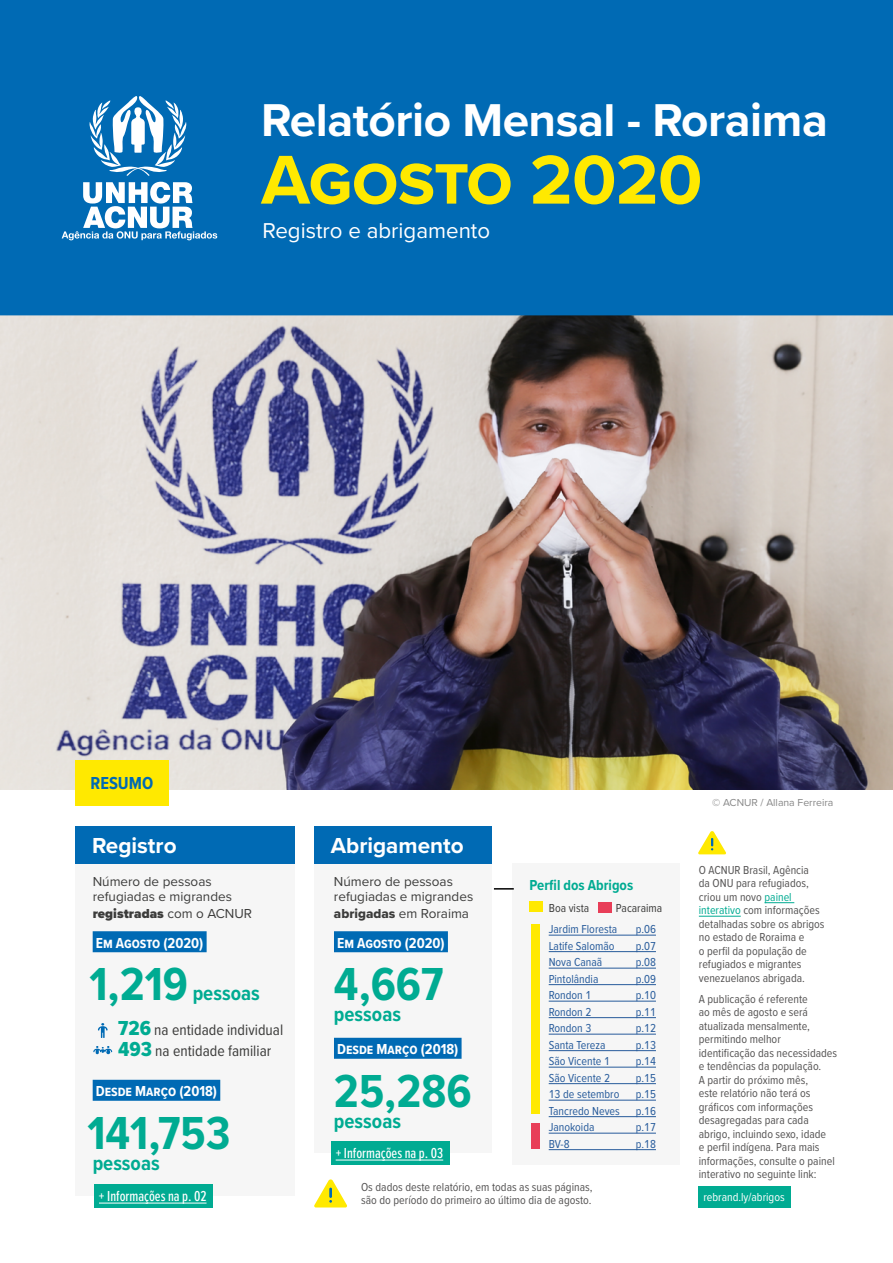
<style>
.page{position:relative;width:893px;height:1263px;background:#fff}
.page>*{position:absolute;margin:0;border:0;box-sizing:border-box;transform-origin:0 0}
.t1{font:700 71.55px "Proxima Nova";letter-spacing:-.01em;color:#ffe900}
.t2{font:700 48px "Proxima Nova Cond";color:#00ab92}
.t3{font:700 47.7px "Proxima Nova";letter-spacing:-.01em;color:#fff}
.t4{font:700 22.5px "Proxima Nova";color:#fff}
.t5{font:22.2px "Proxima Nova";color:#fff}
.t6{font:700 21px "Proxima Nova Cond";color:#00ab92}
.t7{font:700 18px "Proxima Nova Cond";color:#006ab4}
.t8{font:15.75px/21px "Proxima Nova Cond";color:#3c3c3b}
.t9{font:700 15px "Proxima Nova Cond";color:#fff}
.t10{font:500 15px "Proxima Nova Ex Cn";color:#fff}
.t11{font:700 15px "Proxima Nova Cond";color:#00ab92}
.t12{font:13.5px/15px "Proxima Nova";color:#3c3c3b}
.t13{font:900 13.5px "Proxima Nova";color:#3c3c3b}
.t14{font:13.5px "Proxima Nova Extrabld";color:#3c3c3b}
.t15{font:12px/13.5px "Proxima Nova Cond";color:#555454}
.t16{font:12px "Proxima Nova Cond";color:#275b9b}
.t17{font:12px "Proxima Nova Cond";color:#fff}
.t18{font:12px "Proxima Nova Cond";color:#3c3c3b}
.t19{font:10.5px "Proxima Nova";color:#878787}
.s1{font-weight:400}
.s2{color:#00ab92}
.s3{font-family:"Proxima Nova"}
.s4{font-family:"Proxima Nova Cond Extrabld";font-size:21px;color:#00ab92}
</style>
<div class="page">
<img style="left:0;top:315px;width:893px;height:474px">
<div style="left:0;top:0;width:893px;height:315px;background:#006ab4"></div>
<div style="left:76px;top:864px;width:219px;height:332px;background:#f6f6f6"></div>
<div style="left:314px;top:862px;width:177px;height:291px;background:#f6f6f6"></div>
<div style="left:512px;top:864px;width:168px;height:301px;background:#f6f6f6"></div>
<svg style="left:314px;top:1179px;width:33px;height:28px"></svg>
<hr style="left:764px;top:902px;width:30px;height:1px;background:#00ab92">
<hr style="left:699px;top:916px;width:42px;height:1px;background:#00ab92">
<div style="left:75px;top:826px;width:220px;height:38px;background:#006ab4"></div>
<div style="left:314px;top:826px;width:177px;height:38px;background:#006ab4"></div>
<div style="left:93px;top:931px;width:114px;height:21px;background:#006ab4"></div>
<div style="left:93px;top:1080px;width:127px;height:21px;background:#006ab4"></div>
<div style="left:334px;top:931px;width:114px;height:21px;background:#006ab4"></div>
<div style="left:334px;top:1038px;width:128px;height:21px;background:#006ab4"></div>
<div style="left:331px;top:1141px;width:119px;height:24px;background:#00ab92"></div>
<hr style="left:336px;top:1159px;width:107px;height:1px;background:#fff">
<svg style="left:98px;top:1023px;width:10px;height:15px"></svg>
<svg style="left:93px;top:1046px;width:19px;height:8px"></svg>
<hr style="left:549px;top:935px;width:107px;height:1px;background:#275b9b">
<hr style="left:549px;top:951px;width:107px;height:1px;background:#275b9b">
<hr style="left:549px;top:968px;width:107px;height:1px;background:#275b9b">
<hr style="left:549px;top:984px;width:107px;height:1px;background:#275b9b">
<hr style="left:549px;top:1001px;width:107px;height:1px;background:#275b9b">
<hr style="left:549px;top:1017px;width:107px;height:1px;background:#275b9b">
<hr style="left:549px;top:1034px;width:107px;height:1px;background:#275b9b">
<hr style="left:549px;top:1050px;width:107px;height:1px;background:#275b9b">
<hr style="left:549px;top:1067px;width:107px;height:1px;background:#275b9b">
<hr style="left:549px;top:1083px;width:107px;height:1px;background:#275b9b">
<hr style="left:549px;top:1100px;width:107px;height:1px;background:#275b9b">
<hr style="left:549px;top:1116px;width:107px;height:1px;background:#275b9b">
<hr style="left:549px;top:1133px;width:107px;height:1px;background:#275b9b">
<hr style="left:549px;top:1149px;width:107px;height:1px;background:#275b9b">
<div style="left:531px;top:925px;width:8px;height:189px;background:#ffe900"></div>
<div style="left:531px;top:1124px;width:8px;height:25px;background:#e83e58"></div>
<div style="left:530px;top:901px;width:13px;height:11px;background:#ffe900"></div>
<div style="left:598px;top:902px;width:14px;height:11px;background:#e83e58"></div>
<svg style="left:494px;top:888px;width:20px;height:1px"></svg>
<div style="left:75px;top:760px;width:94px;height:45px;background:#ffe900"></div>
<svg style="left:88px;top:96px;width:100px;height:80px"></svg>
<svg style="left:62px;top:182px;width:155px;height:58px"></svg>
<div style="left:95px;top:1185px;width:118px;height:23px;background:#00ab92"></div>
<hr style="left:99px;top:1202px;width:108px;height:1px;background:#fff">
<div style="left:699px;top:1187px;width:92px;height:21px;background:#00ab92"></div>
<svg style="left:698px;top:831px;width:28px;height:23px"></svg>
<h3 class="t3" style="left:261px;top:84px;width:568px">Relatório Mensal - Roraima</h3>
<h1 class="t1" style="left:261px;top:126px;width:443px">Agosto 2020</h1>
<h3 class="t5" style="left:262px;top:214px;width:229px">Registro e abrigamento</h3>
<h3 class="t7" style="left:90px;top:770px;width:64px">RESUMO</h3>
<p class="t19" style="left:712px;top:794px;width:123px">© ACNUR / Allana Ferreira</p>
<h3 class="t4" style="left:92px;top:828px;width:86px">Registro</h3>
<h3 class="t4" style="left:331px;top:828px;width:134px">Abrigamento</h3>
<p class="t12" style="left:93px;top:874px;width:141px">Número de pessoas refugiadas e migrandes</p>
<p class="t13" style="left:93px;top:903px;width:161px">registradas <span class="s1">com o ACNUR</span></p>
<p class="t9" style="left:96px;top:932px;width:109px">Em Agosto (2020)</p>
<h2 class="t2" style="left:89px;top:949px;width:100px">1,219</h2>
<p class="t15" style="left:699px;top:862px;width:127px">O ACNUR Brasil, Agência<br>da ONU para refugiados, criou um novo <span class="s2">painel interativo</span> com informações detalhadas sobre os abrigos no estado de Roraima e<br>o perfil da população de refugiados e migrantes venezuelanos abrigada.</p>
<p class="t15" style="left:699px;top:991px;width:140px">A publicação é referente<br>ao mês de agosto e será atualizada mensalmente, permitindo melhor identificação das necessidades e tendências da população.<br>A partir do próximo mês,<br>este relatório não terá os gráficos com informações desagregadas para cada abrigo, incluindo sexo, idade<br>e perfil indígena. Para mais informações, consulte o painel interativo no seguinte link:</p>
<p class="t12" style="left:334px;top:874px;width:141px">Número de pessoas refugiadas e migrandes</p>
<p class="t14" style="left:334px;top:903px;width:137px">abrigadas <span class="s3">em Roraima</span></p>
<p class="t9" style="left:337px;top:932px;width:109px">Em Agosto (2020)</p>
<h2 class="t2" style="left:334px;top:949px;width:111px">4,667</h2>
<h3 class="t6" style="left:334px;top:999px;width:69px">pessoas</h3>
<p class="t9" style="left:337px;top:1038px;width:123px">Desde Março (2018)</p>
<h2 class="t2" style="left:334px;top:1055px;width:139px">25,286</h2>
<h3 class="t6" style="left:334px;top:1105px;width:69px">pessoas</h3>
<p class="t10" style="left:336px;top:1142px;width:109px">+ Informações na p. 03</p>
<p class="t11" style="left:530px;top:874px;width:105px">Perfil dos Abrigos</p>
<p class="t18" style="left:549px;top:899px;width:42px">Boa vista</p>
<p class="t18" style="left:616px;top:899px;width:48px">Pacaraima</p>
<p class="t16" style="left:549px;top:920px;width:70px">Jardim Floresta</p>
<p class="t16" style="left:636px;top:920px;width:22px">p.06</p>
<p class="t16" style="left:549px;top:937px;width:67px">Latife Salomão</p>
<p class="t16" style="left:636px;top:937px;width:22px">p.07</p>
<p class="t16" style="left:549px;top:953px;width:55px">Nova Canaã</p>
<p class="t16" style="left:636px;top:953px;width:22px">p.08</p>
<p class="t16" style="left:549px;top:970px;width:51px">Pintolândia</p>
<p class="t16" style="left:636px;top:970px;width:22px">p.09</p>
<p class="t16" style="left:549px;top:986px;width:44px">Rondon 1</p>
<p class="t16" style="left:636px;top:986px;width:22px">p.10</p>
<p class="t16" style="left:549px;top:1003px;width:44px">Rondon 2</p>
<p class="t16" style="left:636px;top:1003px;width:22px">p.11</p>
<p class="t16" style="left:549px;top:1019px;width:44px">Rondon 3</p>
<p class="t16" style="left:636px;top:1019px;width:22px">p.12</p>
<p class="t16" style="left:549px;top:1036px;width:58px">Santa Tereza</p>
<p class="t16" style="left:636px;top:1036px;width:22px">p.13</p>
<p class="t16" style="left:549px;top:1052px;width:63px">São Vicente 1</p>
<p class="t16" style="left:636px;top:1052px;width:22px">p.14</p>
<p class="t16" style="left:549px;top:1069px;width:63px">São Vicente 2</p>
<p class="t16" style="left:636px;top:1069px;width:22px">p.15</p>
<p class="t16" style="left:549px;top:1085px;width:72px">13 de setembro</p>
<p class="t16" style="left:636px;top:1085px;width:22px">p.15</p>
<p class="t16" style="left:549px;top:1102px;width:73px">Tancredo Neves</p>
<p class="t16" style="left:636px;top:1102px;width:22px">p.16</p>
<p class="t16" style="left:549px;top:1118px;width:47px">Janokoida</p>
<p class="t16" style="left:636px;top:1118px;width:22px">p.17</p>
<p class="t16" style="left:549px;top:1135px;width:22px">BV-8</p>
<p class="t16" style="left:636px;top:1135px;width:22px">p.18</p>
<h3 class="t6" style="left:193px;top:978px;width:69px">pessoas</h3>
<h3 class="t8" style="left:118px;top:1018px;width:166px"><span class="s4">726</span> na entidade individual<br><span class="s4">493</span> na entidade familiar</h3>
<p class="t9" style="left:96px;top:1080px;width:123px">Desde Março (2018)</p>
<h2 class="t2" style="left:87px;top:1097px;width:144px">141,753</h2>
<h3 class="t6" style="left:93px;top:1147px;width:69px">pessoas</h3>
<p class="t15" style="left:361px;top:1179px;width:233px">Os dados deste relatório, em todas as suas páginas, são do período do primeiro ao último dia de agosto.</p>
<p class="t10" style="left:99px;top:1185px;width:109px">+ Informações na p. 02</p>
<p class="t17" style="left:703px;top:1188px;width:83px">rebrand.ly/abrigos</p>
</div>
